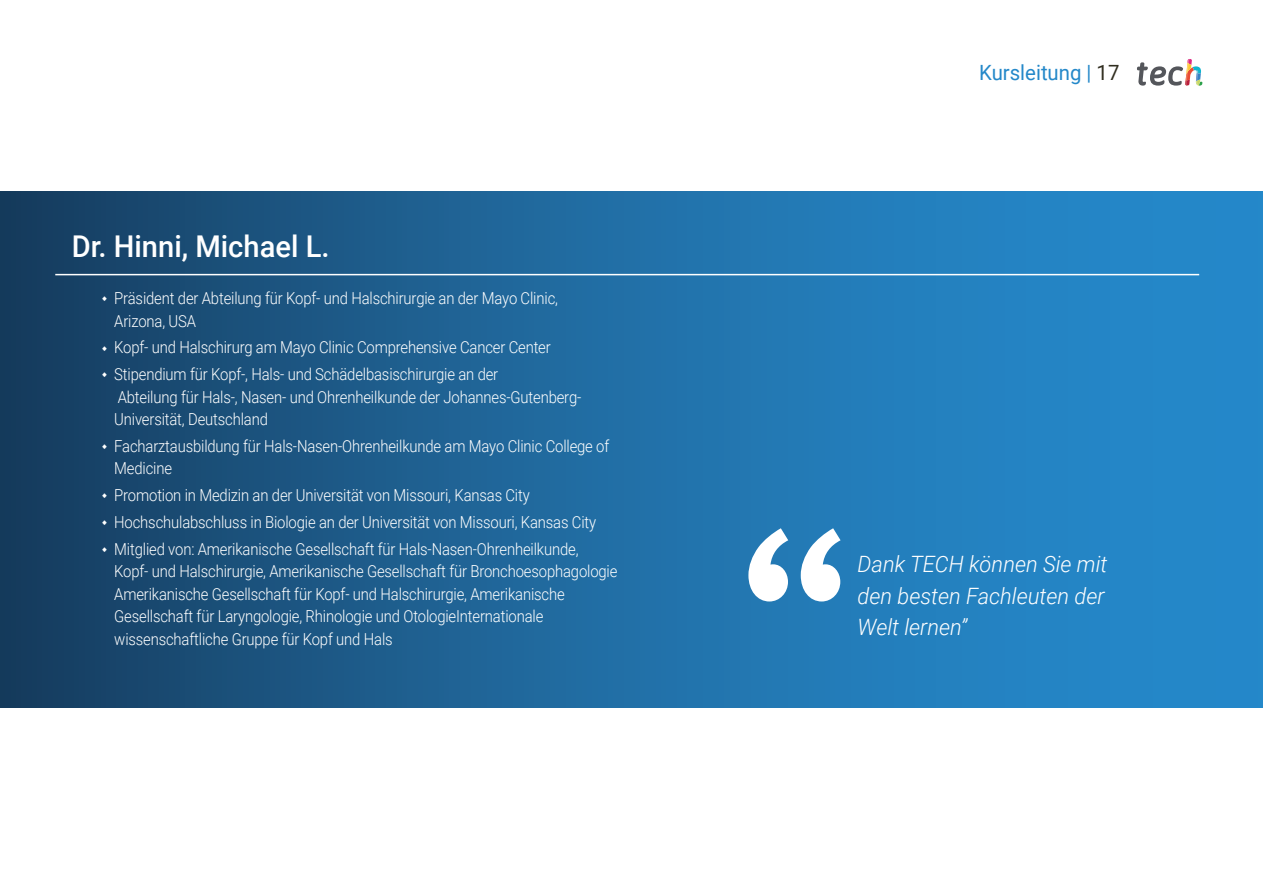
<style>
.page{position:relative;width:1263px;height:893px;background:#fff}
.page>*{position:absolute;margin:0;border:0;box-sizing:border-box;transform-origin:0 0}
.t1{font:500 30px "Roboto";color:#fff}
.t2{font:italic 300 22.5px/31.5px "Roboto";color:#fff}
.t3{font:21px "Roboto";color:#2488c9}
.t4{font:300 16.5px/22.5px "Roboto";letter-spacing:-.01em;color:#fff;scale:.9 1}
.s1{color:#312e20}
</style>
<div class="page">
<div style="left:0;top:192px;width:1263px;height:516px;background:linear-gradient(to right,#184267,#2793d9)"></div>
<svg style="left:748px;top:528px;width:92px;height:73px"></svg>
<hr style="left:55px;top:274px;width:1144px;height:1px;background:#fff">
<svg style="left:1137px;top:59px;width:65px;height:27px"></svg>
<svg style="left:102px;top:296px;width:5px;height:5px"></svg>
<svg style="left:102px;top:346px;width:5px;height:5px"></svg>
<svg style="left:102px;top:372px;width:5px;height:5px"></svg>
<svg style="left:102px;top:444px;width:5px;height:5px"></svg>
<svg style="left:102px;top:493px;width:5px;height:5px"></svg>
<svg style="left:102px;top:520px;width:5px;height:5px"></svg>
<svg style="left:102px;top:547px;width:5px;height:5px"></svg>
<p class="t3" style="left:979px;top:57px;width:142px">Kursleitung | <span class="s1">17</span></p>
<h1 class="t1" style="left:72px;top:226px;width:259px">Dr. Hinni, Michael L.</h1>
<p class="t4" style="left:114px;top:286px;width:494px">Präsident der Abteilung für Kopf- und Halschirurgie an der Mayo Clinic,<br>Arizona, USA</p>
<p class="t4" style="left:114px;top:333px;width:487px;line-height:26.7px">Kopf- und Halschirurg am Mayo Clinic Comprehensive Cancer Center<br>Stipendium für Kopf-, Hals- und Schädelbasischirurgie an der</p>
<p class="t4" style="left:114px;top:385px;width:520px">Abteilung für Hals-, Nasen- und Ohrenheilkunde der Johannes-Gutenberg-<br>Universität, Deutschland</p>
<p class="t4" style="left:114px;top:434px;width:552px">Facharztausbildung für Hals-Nasen-Ohrenheilkunde am Mayo Clinic College of<br>Medicine</p>
<p class="t4" style="left:114px;top:481px;width:537px;line-height:26.7px">Promotion in Medizin an der Universität von Missouri, Kansas City<br>Hochschulabschluss in Biologie an der Universität von Missouri, Kansas City<br>Mitglied von: Amerikanische Gesellschaft für Hals-Nasen-Ohrenheilkunde,</p>
<p class="t4" style="left:114px;top:559px;width:561px">Kopf- und Halschirurgie, Amerikanische Gesellschaft für Bronchoesophagologie Amerikanische Gesellschaft für Kopf- und Halschirurgie, Amerikanische Gesellschaft für Laryngologie, Rhinologie und OtologieInternationale wissenschaftliche Gruppe für Kopf und Hals</p>
<h2 class="t2" style="left:857px;top:548px;width:251px">Dank TECH können Sie mit den besten Fachleuten der<br>Welt lernen”</h2>
</div>
